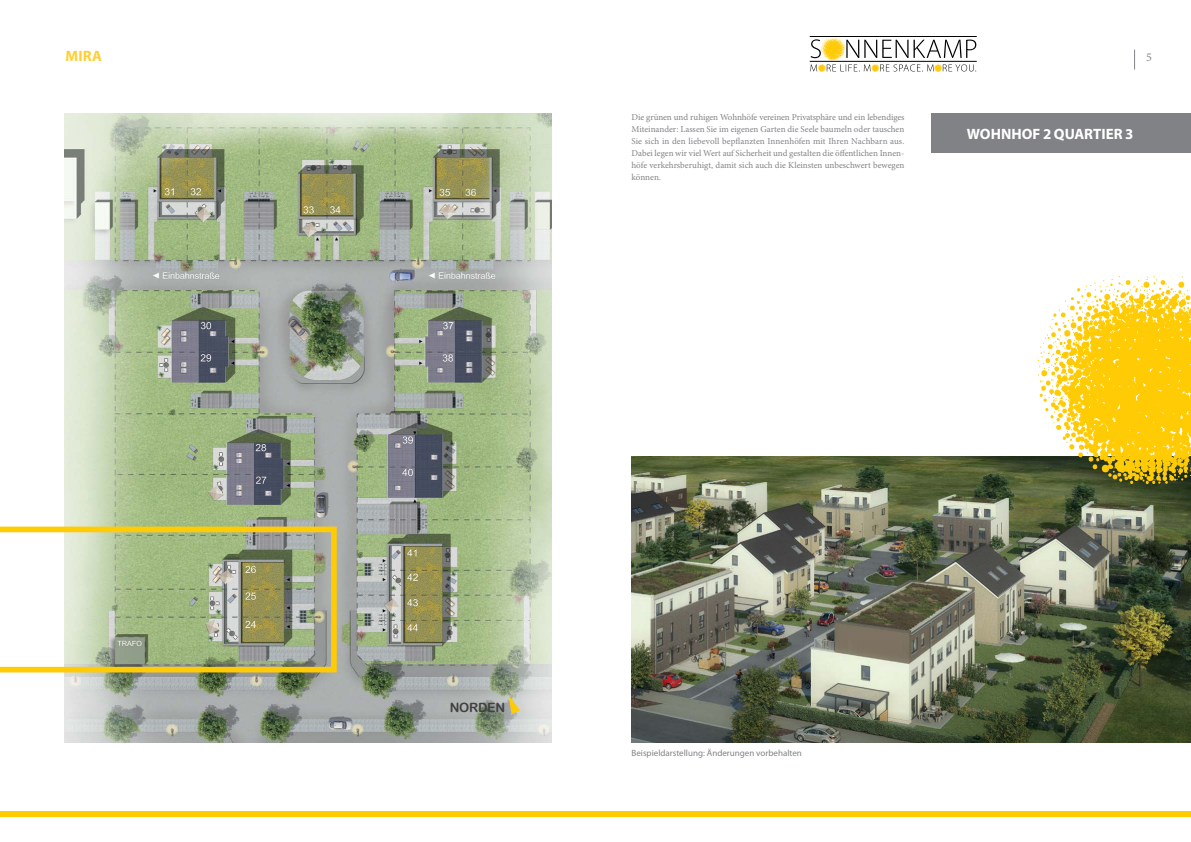
<style>
.page{position:relative;width:1191px;height:842px;background:#fff}
.page>*{position:absolute;margin:0;border:0;box-sizing:border-box;transform-origin:0 0}
.t1{font:700 15px "Myriad Pro";color:#fff}
.t2{font:700 15px "Myriad Pro";color:#ffcf31}
.t3{font:12.8px "Arial Rounded MT Bold";letter-spacing:-.02em;color:#414042}
.t4{font:12px "Minion Pro";color:#808285}
.t5{font:9px/12px "Minion Pro";color:#808285;text-align:justify}
.t6{font:9px "Myriad Pro";color:#808285}
</style>
<div class="page">
<img style="left:631px;top:456px;width:560px;height:287px">
<svg style="left:1036px;top:276px;width:155px;height:210px"></svg>
<div style="left:931px;top:113px;width:260px;height:40px;background:#808285"></div>
<img style="left:65px;top:113px;width:486px;height:630px">
<svg style="left:509px;top:695px;width:11px;height:19px"></svg>
<svg style="left:1134px;top:50px;width:1px;height:19px"></svg>
<div style="left:0;top:811px;width:1191px;height:5px;background:#fc0"></div>
<hr style="left:809px;top:61px;width:167px;height:1px;background:#000">
<hr style="left:809px;top:36px;width:167px;height:1px;background:#000">
<svg style="left:810px;top:37px;width:166px;height:35px"></svg>
<svg style="left:0;top:527px;width:337px;height:145px"></svg>
<h1 class="t2" style="left:65px;top:46px;width:38px">MIRA</h1>
<h3 class="t4" style="left:1146px;top:49px;width:7px">5</h3>
<p class="t5" style="left:631px;top:111px;width:274px">Die grünen und ruhigen Wohnhöfe vereinen Privatsphäre und ein lebendiges Miteinander: Lassen Sie im eigenen Garten die Seele baumeln oder tauschen Sie sich in den liebevoll bepflanzten Innenhöfen mit Ihren Nachbarn aus.<br>Dabei legen wir viel Wert auf Sicherheit und gestalten die öffentlichen Innen&shy;höfe verkehrsberuhigt, damit sich auch die Kleinsten unbeschwert bewegen können.</p>
<h1 class="t1" style="left:966px;top:124px;width:168px">WOHNHOF 2 QUARTIER 3</h1>
<h2 class="t3" style="left:450px;top:700px;width:57px">NORDEN</h2>
<p class="t6" style="left:631px;top:747px;width:172px">Beispieldarstellung: Änderungen vorbehalten</p>
</div>
